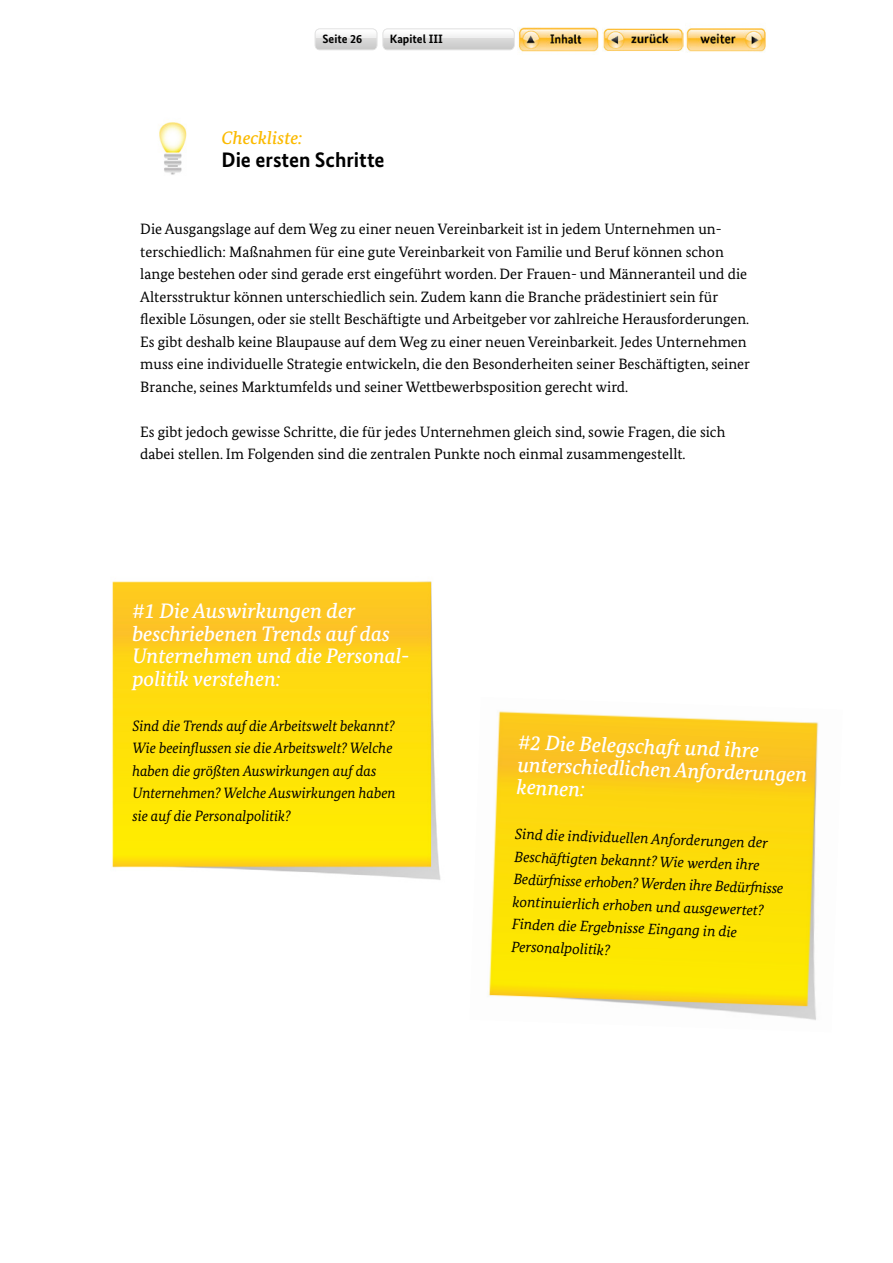
<style>
.page{position:relative;width:893px;height:1263px;background:#fff}
.page>*{position:absolute;margin:0;border:0;box-sizing:border-box;transform-origin:0 0}
.t1{font:italic 500 21px/22.5px "Bundes Serif";color:#fff}
.t2{font:700 21px "Bundes Sans";color:#000}
.t3{font:italic 500 18px "Bundes Serif";letter-spacing:-.005em;color:#fbba00}
.t4{font:15px/22.5px "Bundes Serif";color:#000}
.t5{font:italic 15px/22.5px "Bundes Serif";color:#000}
.t6{font:700 12.15px "Bundes Sans";color:#000}
</style>
<div class="page">
<svg style="left:315px;top:28px;width:200px;height:22px"></svg>
<img style="left:518px;top:27px;width:81px;height:25px">
<img style="left:603px;top:28px;width:81px;height:23px">
<img style="left:686px;top:28px;width:80px;height:24px">
<img style="left:159px;top:122px;width:28px;height:53px">
<img style="left:488px;top:711px;width:331px;height:309px">
<img style="left:112px;top:581px;width:329px;height:299px">
<p class="t6" style="left:322px;top:31px;width:41px">Seite 26</p>
<p class="t6" style="left:390px;top:31px;width:55px">Kapitel III</p>
<h3 class="t3" style="left:221px;top:127px;width:82px">Checkliste:</h3>
<h3 class="t2" style="left:221px;top:146px;width:165px">Die ersten Schritte</h3>
<p class="t4" style="left:140px;top:217px;width:583px">Die Ausgangslage auf dem Weg zu einer neuen Vereinbarkeit ist in jedem Unternehmen un-</p>
<p class="t4" style="left:140px;top:240px;width:611px">terschiedlich: Maßnahmen für eine gute Vereinbarkeit von Familie und Beruf können schon lange bestehen oder sind gerade erst eingeführt worden. Der Frauen- und Männeranteil und die Altersstruktur können unterschiedlich sein. Zudem kann die Branche prädestiniert sein für flexible Lösungen, oder sie stellt Beschäftigte und Arbeitgeber vor zahlreiche Herausforderungen.<br>Es gibt deshalb keine Blaupause auf dem Weg zu einer neuen Vereinbarkeit. Jedes Unternehmen muss eine individuelle Strategie entwickeln, die den Besonderheiten seiner Beschäftigten, seiner Branche, seines Marktumfelds und seiner Wettbewerbsposition gerecht wird.</p>
<p class="t4" style="left:140px;top:420px;width:587px">Es gibt jedoch gewisse Schritte, die für jedes Unternehmen gleich sind, sowie Fragen, die sich dabei stellen. Im Folgenden sind die zentralen Punkte noch einmal zusammengestellt.</p>
<h1 class="t1" style="left:132px;top:600px;width:278px">#1 Die Auswirkungen der beschriebenen Trends auf das<br>Unternehmen und die Personal&shy;politik verstehen:</h1>
<p class="t5" style="left:132px;top:714px;width:265px">Sind die Trends auf die Arbeitswelt bekannt?<br>Wie beeinflussen sie die Arbeitswelt? Welche haben die größten Auswirkungen auf das Unternehmen? Welche Auswirkungen haben sie auf die Personalpolitik?</p>
<h1 class="t1" style="left:519px;top:730px;width:291px;rotate:2deg">#2 Die Belegschaft und ihre unterschiedlichen Anforderungen kennen:</h1>
<p class="t5" style="left:516px;top:822px;width:272px;rotate:2deg">Sind die individuellen Anforderungen der Beschäftigten bekannt? Wie werden ihre Bedürfnisse erhoben? Werden ihre Bedürfnisse kontinuierlich erhoben und ausgewertet?<br>Finden die Ergebnisse Eingang in die Personalpolitik?</p>
</div>
